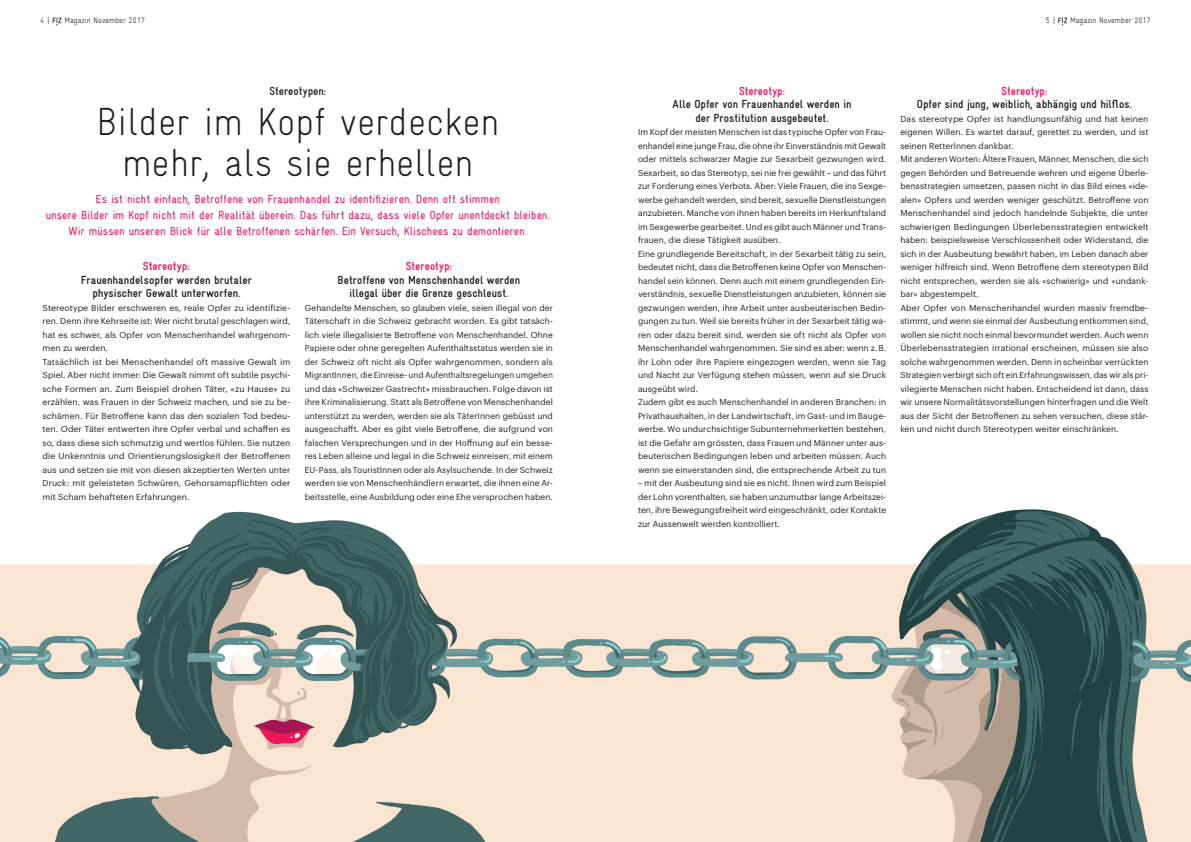
<style>
.page{position:relative;width:1191px;height:842px;background:#fff}
.page>*{position:absolute;margin:0;border:0;box-sizing:border-box;transform-origin:0 0}
.t1{font:300 39px/40.5px "Gravur Condensed";color:#231f20;text-align:center}
.t2{font:11.8px/16px "Gravur Condensed";color:#ed1158;text-align:center}
.t3{font:700 11.8px/13.5px "Gravur Condensed";color:#231f20;text-align:center}
.t4{font:700 11.8px "Gravur Condensed";letter-spacing:.005em;color:#ed1158}
.t5{font:8.5px/13.5px "Graphik";letter-spacing:.01em;color:#231f20}
.t6{font:300 8px "Gravur Condensed";color:#000001}
</style>
<div class="page">
<img style="left:0;top:509px;width:1191px;height:333px">
<svg style="left:53px;top:18px;width:9px;height:7px"></svg>
<svg style="left:1058px;top:18px;width:9px;height:7px"></svg>
<p class="t6" style="left:40px;top:16px;width:11px">4 |</p>
<p class="t6" style="left:64px;top:16px;width:82px">Magazin November 2017</p>
<p class="t6" style="left:1046px;top:16px;width:11px">5 |</p>
<p class="t6" style="left:1070px;top:16px;width:82px">Magazin November 2017</p>
<h2 class="t3" style="left:269px;top:84px;width:58px">Stereotypen:</h2>
<h1 class="t1" style="left:96px;top:101px;width:404px">Bilder im Kopf verdecken mehr, als sie erhellen</h1>
<p class="t2" style="left:46px;top:190px;width:505px">Es ist nicht einfach, Betroffene von Frauenhandel zu identifizieren. Denn oft stimmen<br>unsere Bilder im Kopf nicht mit der Realität überein. Das führt dazu, dass viele Opfer unentdeckt bleiben.<br>Wir müssen unseren Blick für alle Betroffenen schärfen. Ein Versuch, Klischees zu demontieren.</p>
<h2 class="t4" style="left:143px;top:259px;width:48px">Stereotyp:</h2>
<h2 class="t3" style="left:81px;top:273px;width:173px">Frauenhandelsopfer werden brutaler physischer Gewalt unterworfen.</h2>
<p class="t5" style="left:43px;top:300px;width:249px">Stereotype Bilder erschweren es, reale Opfer zu identifizie&shy;ren. Denn ihre Kehrseite ist: Wer nicht brutal geschlagen wird, hat es schwer, als Opfer von Menschenhandel wahrgenom&shy;men zu werden.<br>Tatsächlich ist bei Menschenhandel oft massive Gewalt im Spiel. Aber nicht immer: Die Gewalt nimmt oft subtile psychi&shy;sche Formen an. Zum Beispiel drohen Täter, «zu Hause» zu erzählen, was Frauen in der Schweiz machen, und sie zu be&shy;schämen. Für Betroffene kann das den sozialen Tod bedeu&shy;ten. Oder Täter entwerten ihre Opfer verbal und schaffen es so, dass diese sich schmutzig und wertlos fühlen. Sie nutzen die Unkenntnis und Orientierungslosigkeit der Betroffenen aus und setzen sie mit von diesen akzeptierten Werten unter Druck: mit geleisteten Schwüren, Gehorsamspflichten oder mit Scham behafteten Erfahrungen.</p>
<h2 class="t4" style="left:406px;top:259px;width:48px">Stereotyp:</h2>
<h2 class="t3" style="left:337px;top:273px;width:184px">Betroffene von Menschenhandel werden illegal über die Grenze geschleust.</h2>
<p class="t5" style="left:305px;top:300px;width:250px;text-align:justify">Gehandelte Menschen, so glauben viele, seien illegal von der Täterschaft in die Schweiz gebracht worden. Es gibt tatsäch&shy;lich viele illegalisierte Betroffene von Menschenhandel. Ohne Papiere oder ohne geregelten Aufenthaltsstatus werden sie in der Schweiz oft nicht als Opfer wahrgenommen, sondern als MigrantInnen, die Einreise- und Aufenthaltsregelungen umgehen und das «Schweizer Gastrecht» missbrauchen. Folge davon ist ihre Kriminalisierung. Statt als Betroffene von Menschenhandel unterstützt zu werden, werden sie als TäterInnen gebüsst und ausgeschafft. Aber es gibt viele Betroffene, die aufgrund von falschen Versprechungen und in der Hoffnung auf ein besse&shy;res Leben alleine und legal in die Schweiz einreisen, mit einem EU-Pass, als TouristInnen oder als Asylsuchende. In der Schweiz werden sie von Menschenhändlern erwartet, die ihnen eine Ar&shy;beitsstelle, eine Ausbildung oder eine Ehe versprochen haben.</p>
<h2 class="t4" style="left:739px;top:84px;width:48px">Stereotyp:</h2>
<h2 class="t3" style="left:672px;top:97px;width:180px">Alle Opfer von Frauenhandel werden in der Prostitution ausgebeutet.</h2>
<p class="t5" style="left:638px;top:124px;width:250px">Im Kopf der meisten Menschen ist das typische Opfer von Frau&shy;enhandel eine junge Frau, die ohne ihr Einverständnis mit Gewalt oder mittels schwarzer Magie zur Sexarbeit gezwungen wird.<br>Sexarbeit, so das Stereotyp, sei nie frei gewählt – und das führt zur Forderung eines Verbots. Aber: Viele Frauen, die ins Sexge&shy;werbe gehandelt werden, sind bereit, sexuelle Dienstleistungen anzubieten. Manche von ihnen haben bereits im Herkunftsland im Sexgewerbe gearbeitet. Und es gibt auch Männer und Trans&shy;frauen, die diese Tätigkeit ausüben.<br>Eine grundlegende Bereitschaft, in der Sexarbeit tätig zu sein, bedeutet nicht, dass die Betroffenen keine Opfer von Menschen&shy;handel sein können. Denn auch mit einem grundlegenden Ein&shy;verständnis, sexuelle Dienstleistungen anzubieten, können sie gezwungen werden, ihre Arbeit unter ausbeuterischen Bedin&shy;gungen zu tun. Weil sie bereits früher in der Sexarbeit tätig wa&shy;ren oder dazu bereit sind, werden sie oft nicht als Opfer von Menschenhandel wahrgenommen. Sie sind es aber: wenn z. B. ihr Lohn oder ihre Papiere eingezogen werden, wenn sie Tag und Nacht zur Verfügung stehen müssen, wenn auf sie Druck ausgeübt wird.<br>Zudem gibt es auch Menschenhandel in anderen Branchen: in Privathaushalten, in der Landwirtschaft, im Gast- und im Bauge&shy;werbe. Wo undurchsichtige Subunternehmerketten bestehen, ist die Gefahr am grössten, dass Frauen und Männer unter aus&shy;beuterischen Bedingungen leben und arbeiten müssen. Auch wenn sie einverstanden sind, die entsprechende Arbeit zu tun</p>
<p class="t5" style="left:638px;top:475px;width:250px;text-align:justify">– mit der Ausbeutung sind sie es nicht. Ihnen wird zum Beispiel der Lohn vorenthalten, sie haben unzumutbar lange Arbeitszei&shy;ten, ihre Bewegungsfreiheit wird eingeschränkt, oder Kontakte zur Aussenwelt werden kontrolliert.</p>
<h2 class="t4" style="left:1001px;top:84px;width:48px">Stereotyp:</h2>
<h2 class="t3" style="left:917px;top:97px;width:216px">Opfer sind jung, weiblich, abhängig und hilflos.</h2>
<p class="t5" style="left:900px;top:111px;width:250px">Das stereotype Opfer ist handlungsunfähig und hat keinen eigenen Willen. Es wartet darauf, gerettet zu werden, und ist seinen RetterInnen dankbar.<br>Mit anderen Worten: Ältere Frauen, Männer, Menschen, die sich gegen Behörden und Betreuende wehren und eigene Überle&shy;bensstrategien umsetzen, passen nicht in das Bild eines «ide&shy;alen» Opfers und werden weniger geschützt. Betroffene von Menschenhandel sind jedoch handelnde Subjekte, die unter schwierigen Bedingungen Überlebensstrategien entwickelt haben: beispielsweise Verschlossenheit oder Widerstand, die sich in der Ausbeutung bewährt haben, im Leben danach aber weniger hilfreich sind. Wenn Betroffene dem stereotypen Bild nicht entsprechen, werden sie als «schwierig» und «undank&shy;bar» abgestempelt.<br>Aber Opfer von Menschenhandel wurden massiv fremdbe&shy;stimmt, und wenn sie einmal der Ausbeutung entkommen sind, wollen sie nicht noch einmal bevormundet werden. Auch wenn Überlebensstrategien irrational erscheinen, müssen sie also solche wahrgenommen werden. Denn in scheinbar verrückten Strategien verbirgt sich oft ein Erfahrungswissen, das wir als pri&shy;vilegierte Menschen nicht haben. Entscheidend ist dann, dass wir unsere Normalitätsvorstellungen hinterfragen und die Welt aus der Sicht der Betroffenen zu sehen versuchen, diese stär&shy;ken und nicht durch Stereotypen weiter einschränken.</p>
</div>
